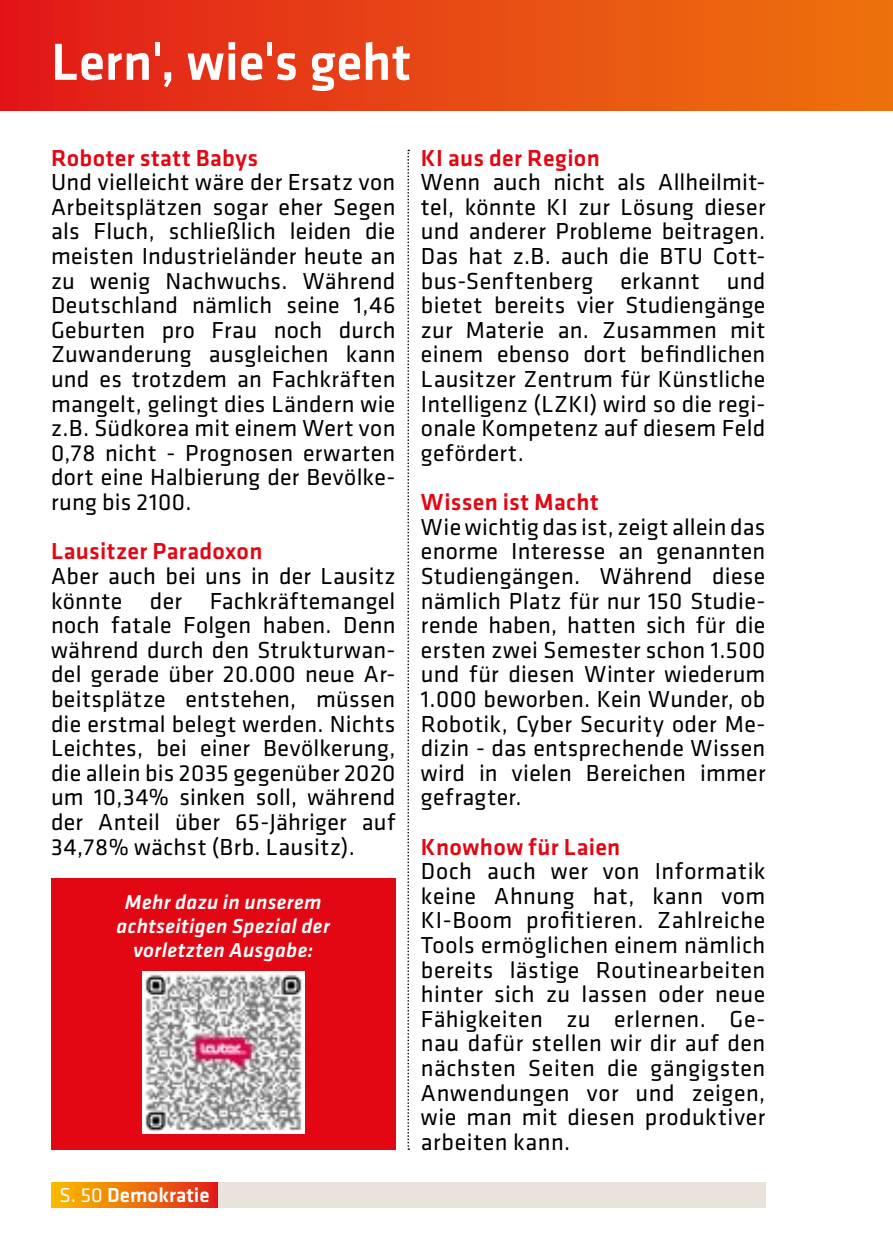
<style>
.page{position:relative;width:893px;height:1259px;background:#fff}
.page>*{position:absolute;margin:0;border:0;box-sizing:border-box;transform-origin:0 0}
.t1{font:500 54px "Klavika Basic";color:#fff}
.t2{font:24px/24.6px "Klavika Basic";letter-spacing:.015em;color:#000;text-align:justify}
.t3{font:500 24px "Klavika Basic";letter-spacing:.015em;color:#e30613}
.t4{font:italic 500 21px/24px "Klavika Basic";letter-spacing:.02em;color:#fff;text-align:center}
.t5{font:500 21px "Klavika Basic";color:#fff}
.s1{font-weight:400}
</style>
<div class="page">
<hr style="left:892px;top:67px;width:1px;height:707px;background:#ededed">
<div style="left:51px;top:1182px;width:714px;height:26px;background:#eae3db"></div>
<div style="left:0;top:0;width:893px;height:111px;background:linear-gradient(to right,#e31a1a,#ed750e)"></div>
<div style="left:51px;top:1182px;width:167px;height:26px;background:linear-gradient(to right,#fac000,#e2201b)"></div>
<svg style="left:407px;top:150px;width:2px;height:1000px"></svg>
<div style="left:51px;top:878px;width:344px;height:272px;background:#e30613"></div>
<img style="left:142px;top:971px;width:162px;height:162px">
<h1 class="t1" style="left:51px;top:25px;width:361px">Lern', wie's geht</h1>
<p class="t3" style="left:51px;top:141px;width:209px">Roboter statt Babys</p>
<p class="t2" style="left:51px;top:169px;width:346px">Und vielleicht wäre der Ersatz von Arbeitsplätzen sogar eher Segen als Fluch, schließlich leiden die meisten Industrieländer heute an zu wenig Nachwuchs. Während Deutschland nämlich seine 1,46<br>Geburten pro Frau noch durch Zuwanderung ausgleichen kann und es trotzdem an Fachkräften mangelt, gelingt dies Ländern wie z.B. Südkorea mit einem Wert von 0,78 nicht - Prognosen erwarten dort eine Halbierung der Bevölke&shy;rung bis 2100.</p>
<p class="t3" style="left:51px;top:535px;width:213px">Lausitzer Paradoxon</p>
<p class="t2" style="left:51px;top:563px;width:346px">Aber auch bei uns in der Lausitz könnte der Fachkräftemangel noch fatale Folgen haben. Denn während durch den Strukturwan&shy;del gerade über 20.000 neue Ar&shy;beitsplätze entstehen, müssen die erstmal belegt werden. Nichts Leichtes, bei einer Bevölkerung, die allein bis 2035 gegenüber 2020 um 10,34% sinken soll, während der Anteil über 65-Jähriger auf 34,78% wächst (Brb. Lausitz).</p>
<p class="t4" style="left:117px;top:890px;width:215px">Mehr dazu in unserem achtseitigen Spezial der vorletzten Ausgabe:</p>
<p class="t5" style="left:60px;top:1181px;width:151px"><span class="s1">S. 50</span> Demokratie</p>
<p class="t3" style="left:421px;top:141px;width:180px">KI aus der Region</p>
<p class="t2" style="left:421px;top:169px;width:346px">Wenn auch nicht als Allheilmit&shy;tel, könnte KI zur Lösung dieser und anderer Probleme beitragen.<br>Das hat z.B. auch die BTU Cott&shy;bus-Senftenberg erkannt und bietet bereits vier Studiengänge zur Materie an. Zusammen mit einem ebenso dort befindlichen Lausitzer Zentrum für Künstliche Intelligenz (LZKI) wird so die regi&shy;onale Kompetenz auf diesem Feld gefördert.</p>
<p class="t3" style="left:421px;top:486px;width:179px">Wissen ist Macht</p>
<p class="t2" style="left:421px;top:514px;width:346px">Wie wichtig das ist, zeigt allein das enorme Interesse an genannten Studiengängen. Während diese nämlich Platz für nur 150 Studie&shy;rende haben, hatten sich für die ersten zwei Semester schon 1.500 und für diesen Winter wiederum 1.000 beworben. Kein Wunder, ob Robotik, Cyber Security oder Me&shy;dizin - das entsprechende Wissen wird in vielen Bereichen immer gefragter.</p>
<p class="t3" style="left:421px;top:830px;width:201px">Knowhow für Laien</p>
<p class="t2" style="left:421px;top:858px;width:346px">Doch auch wer von Informatik keine Ahnung hat, kann vom KI-Boom profitieren. Zahlreiche Tools ermöglichen einem nämlich bereits lästige Routinearbeiten hinter sich zu lassen oder neue Fähigkeiten zu erlernen. Ge&shy;nau dafür stellen wir dir auf den nächsten Seiten die gängigsten Anwendungen vor und zeigen, wie man mit diesen produktiver arbeiten kann.</p>
</div>
